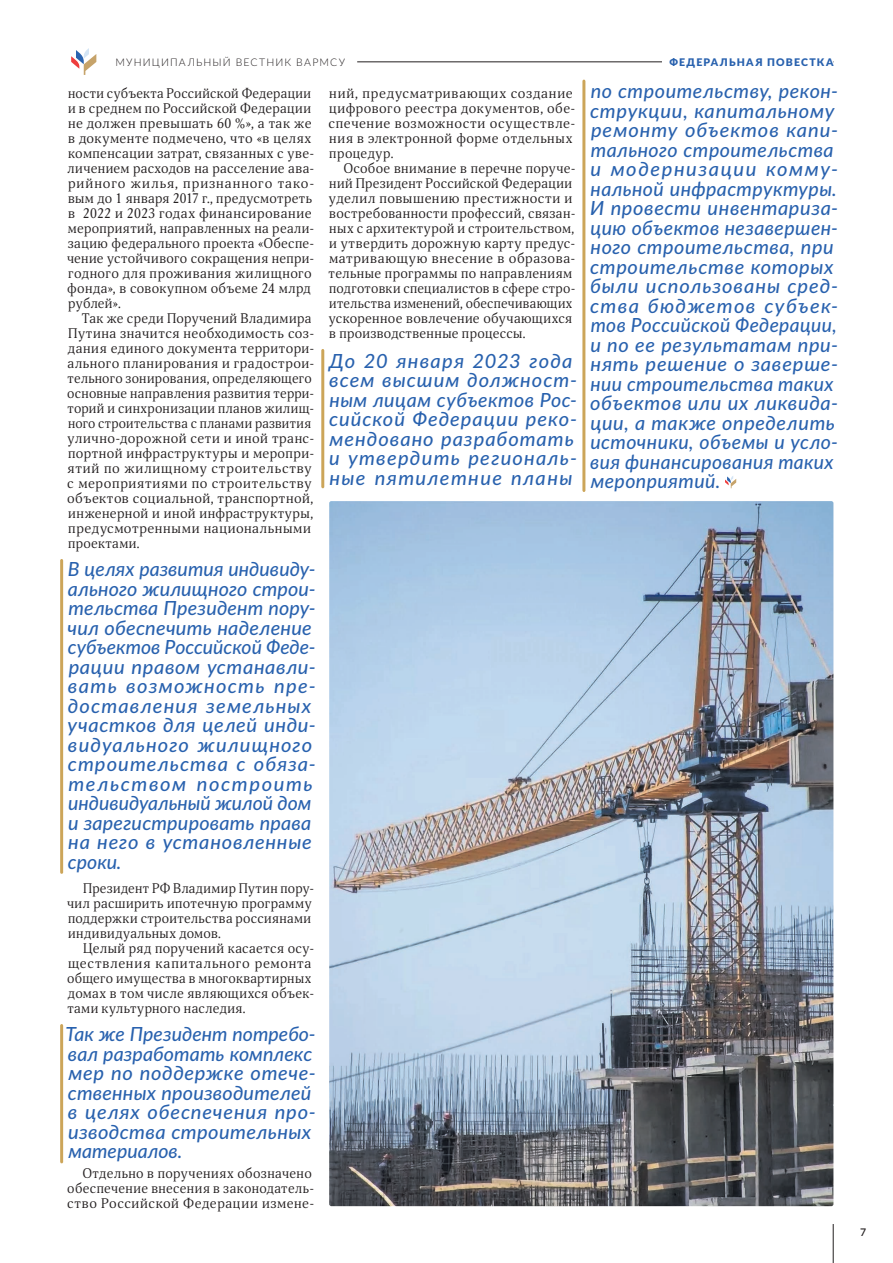
<style>
.page{position:relative;width:893px;height:1263px;background:#fff}
.page>*{position:absolute;margin:0;border:0;box-sizing:border-box;transform-origin:0 0}
.t1{font:italic 500 19.5px/19.5px "Lato";letter-spacing:.03em;color:#2861ae}
.t2{font:italic 500 19.5px/19.5px "Lato";letter-spacing:.01em;color:#2861ae}
.t3{font:italic 500 19.5px/19.5px "Lato";letter-spacing:.05em;color:#2861ae}
.t4{font:13.5px/15px "Orbi";letter-spacing:.03em;color:#231f20}
.t5{font:300 10.5px "Lato";letter-spacing:.11em;color:#231f20}
.t6{font:900 10.5px "Lato";letter-spacing:.11em;color:#2861ae}
.t7{font:600 10.5px "Lato";color:#231f20}
</style>
<div class="page">
<svg style="left:725px;top:476px;width:11px;height:12px"></svg>
<img style="left:329px;top:501px;width:504px;height:705px">
<svg style="left:71px;top:48px;width:25px;height:27px"></svg>
<hr style="left:357px;top:62px;width:476px;height:1px;background:#231f20">
<hr style="left:833px;top:1224px;width:1px;height:39px;background:#231f20">
<div style="left:662px;top:51px;width:171px;height:30px;background:#fff"></div>
<p class="t5" style="left:115px;top:55px;width:231px">МУНИЦИПАЛЬНЫЙ ВЕСТНИК ВАРМСУ</p>
<p class="t4" style="left:67px;top:85px;width:249px">ности субъекта Российской Федерации и в среднем по Российской Федерации не должен превышать 60 %», а так же в документе подмечено, что «в целях компенсации затрат, связанных с уве&shy;личением расходов на расселение ава&shy;рийного жилья, признанного тако&shy;вым до 1 января 2017 г., предусмотреть в 2022 и 2023 годах финансирование мероприятий, направленных на реали&shy;зацию федерального проекта «Обеспе&shy;чение устойчивого сокращения непри&shy;годного для проживания жилищного фонда», в совокупном объеме 24 млрд рублей».</p>
<p class="t4" style="left:67px;top:310px;width:248px;text-indent:15px">Так же среди Поручений Владимира Путина значится необходимость соз&shy;дания единого документа территори&shy;ального планирования и градострои&shy;тельного зонирования, определяющего основные направления развития терри&shy;торий и синхронизации планов жилищ&shy;ного строительства с планами развития улично-дорожной сети и иной транс&shy;портной инфраструктуры и меропри&shy;ятий по жилищному строительству с мероприятиями по строительству объектов социальной, транспортной, инженерной и иной инфраструктуры, предусмотренными национальными проектами.</p>
<p class="t1" style="left:68px;top:558px;width:250px">В целях развития индивиду&shy;ального жилищного строи&shy;тельства Президент пору&shy;чил обеспечить наделение субъектов Российской Феде&shy;рации правом устанавли&shy;вать возможность пре&shy;доставления земельных участков для целей инди&shy;видуального жилищного строительства с обяза&shy;тельством построить индивидуальный жилой дом и зарегистрировать права на него в установленные сроки.</p>
<p class="t4" style="left:67px;top:880px;width:249px;text-indent:16px">Президент РФ Владимир Путин пору&shy;чил расширить ипотечную программу поддержки строительства россиянами индивидуальных домов.</p>
<p class="t4" style="left:67px;top:940px;width:248px;text-indent:16px">Целый ряд поручений касается осу&shy;ществления капитального ремонта общего имущества в многоквартирных домах в том числе являющихся объек&shy;тами культурного наследия.</p>
<h1 class="t2" style="left:65px;top:1023px;width:252px">Так же Президент потребо&shy;вал разработать комплекс мер по поддержке отече&shy;ственных производителей в целях обеспечения про&shy;изводства строительных материалов.</h1>
<p class="t4" style="left:67px;top:1165px;width:248px;text-indent:15px">Отдельно в поручениях обозначено обеспечение внесения в законодатель&shy;ство Российской Федерации измене-</p>
<p class="t4" style="left:328px;top:85px;width:248px">ний, предусматривающих создание цифрового реестра документов, обе&shy;спечение возможности осуществле&shy;ния в электронной форме отдельных процедур.</p>
<p class="t4" style="left:329px;top:160px;width:248px;text-indent:15px">Особое внимание в перечне поруче&shy;ний Президент Российской Федерации уделил повышению престижности и востребованности профессий, связан&shy;ных с архитектурой и строительством, и утвердить дорожную карту предус&shy;матривающую внесение в образова&shy;тельные программы по направлениям подготовки специалистов в сфере стро&shy;ительства изменений, обеспечивающих ускоренное вовлечение обучающихся в производственные процессы.</p>
<h1 class="t3" style="left:329px;top:350px;width:249px">До 20 января 2023 года всем высшим должност&shy;ным лицам субъектов Рос&shy;сийской Федерации реко&shy;мендовано разработать и утвердить региональ&shy;ные пятилетние планы</h1>
<p class="t6" style="left:669px;top:54px;width:165px">ФЕДЕРАЛЬНАЯ ПОВЕСТКА</p>
<p class="t1" style="left:590px;top:81px;width:250px">по строительству, рекон&shy;струкции, капитальному ремонту объектов капи&shy;тального строительства и модернизации комму&shy;нальной инфраструктуры.<br>И провести инвентариза&shy;цию объектов незавершен&shy;ного строительства, при строительстве которых были использованы сред&shy;ства бюджетов субъек&shy;тов Российской Федерации, и по ее результатам при&shy;нять решение о заверше&shy;нии строительства таких объектов или их ликвида&shy;ции, а также определить источники, объемы и усло&shy;вия финансирования таких мероприятий.</p>
<p class="t7" style="left:860px;top:1225px;width:8px">7</p>
</div>
